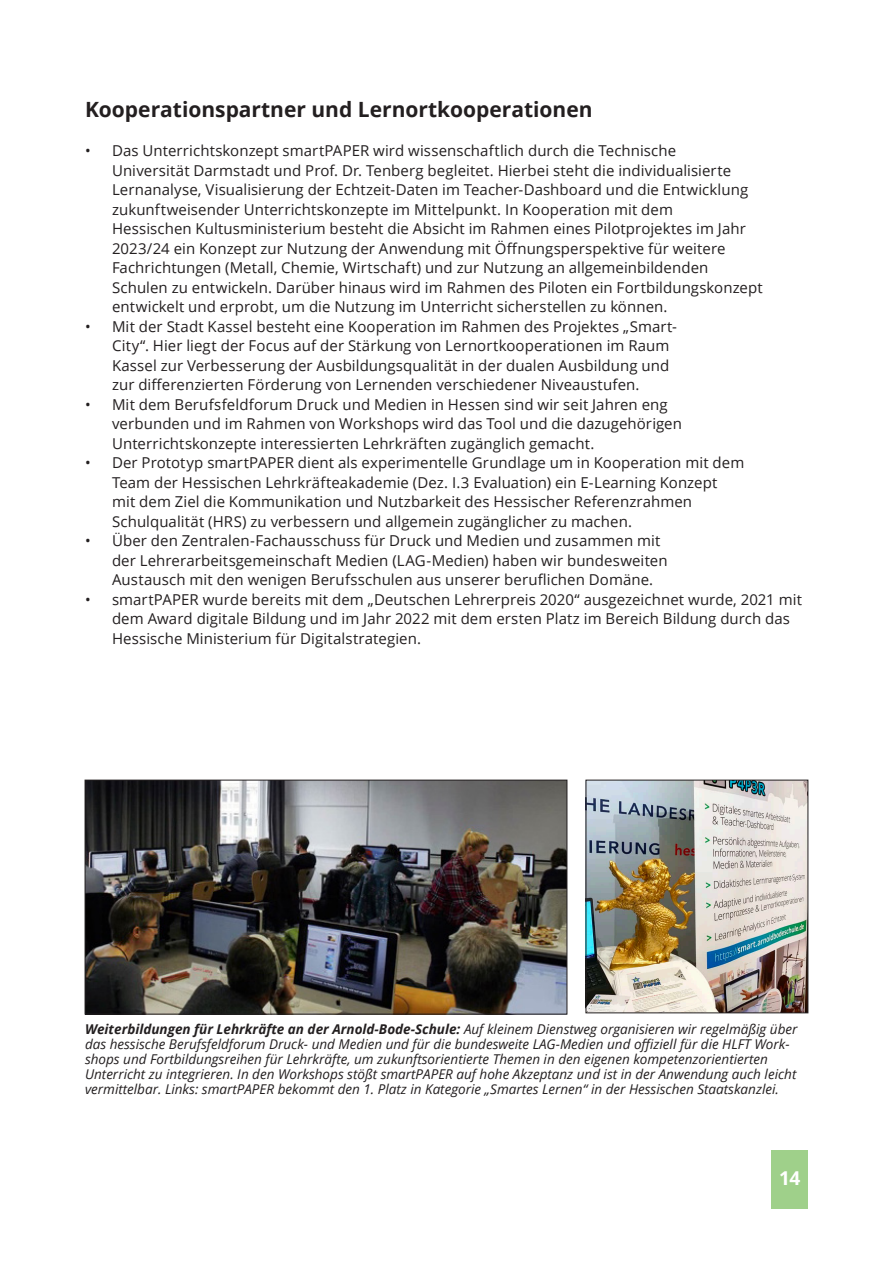
<style>
.page{position:relative;width:893px;height:1263px;background:#fff}
.page>*{position:absolute;margin:0;border:0;box-sizing:border-box;transform-origin:0 0}
.Überschrift_2{font:700 21px "Open Sans";color:#231f20}
.t1{font:700 19.05px "Open Sans";color:#fff}
.t2{font:15px/19.5px "Open Sans";letter-spacing:.005em;color:#231f20}
.Bildunterschrift{font:italic 13.5px/15px "Open Sans";color:#231f20}
.s1{font-weight:700}
</style>
<div class="page">
<div style="left:772px;top:1151px;width:36px;height:58px;background:#9fd08a"></div>
<img style="left:87px;top:782px;width:478px;height:230px">
<div style="left:85px;top:780px;width:482px;height:234px;border:1px solid #231f20"></div>
<img style="left:588px;top:782px;width:218px;height:229px">
<div style="left:586px;top:780px;width:222px;height:233px;border:1px solid #231f20"></div>
<p class="Überschrift_2" style="left:85px;top:95px;width:509px">Kooperationspartner und Lernortkooperationen</p>
<p class="t2" style="left:112px;top:140px;width:652px;text-indent:-27px">• Das Unterrichtskonzept smartPAPER wird wissenschaftlich durch die Technische<br>Universität Darmstadt und Prof. Dr. Tenberg begleitet. Hierbei steht die individualisierte Lernanalyse, Visualisierung der Echtzeit-Daten im Teacher-Dashboard und die Entwicklung zukunftweisender Unterrichtskonzepte im Mittelpunkt. In Kooperation mit dem<br>Hessischen Kultusministerium besteht die Absicht im Rahmen eines Pilotprojektes im Jahr 2023/24 ein Konzept zur Nutzung der Anwendung mit Öffnungsperspektive für weitere Fachrichtungen (Metall, Chemie, Wirtschaft) und zur Nutzung an allgemeinbildenden Schulen zu entwickeln. Darüber hinaus wird im Rahmen des Piloten ein Fortbildungskonzept entwickelt und erprobt, um die Nutzung im Unterricht sicherstellen zu können.</p>
<p class="t2" style="left:112px;top:316px;width:566px;text-indent:-27px">• Mit der Stadt Kassel besteht eine Kooperation im Rahmen des Projektes „Smart-City“. Hier liegt der Focus auf der Stärkung von Lernortkooperationen im Raum Kassel zur Verbesserung der Ausbildungsqualität in der dualen Ausbildung und zur differenzierten Förderung von Lernenden verschiedener Niveaustufen.</p>
<p class="t2" style="left:112px;top:394px;width:571px;text-indent:-27px">• Mit dem Berufsfeldforum Druck und Medien in Hessen sind wir seit Jahren eng verbunden und im Rahmen von Workshops wird das Tool und die dazugehörigen<br>Unterrichtskonzepte interessierten Lehrkräften zugänglich gemacht.</p>
<p class="t2" style="left:112px;top:452px;width:634px;text-indent:-27px">• Der Prototyp smartPAPER dient als experimentelle Grundlage um in Kooperation mit dem Team der Hessischen Lehrkräfteakademie (Dez. I.3 Evaluation) ein E-Learning Konzept mit dem Ziel die Kommunikation und Nutzbarkeit des Hessischer Referenzrahmen Schulqualität (HRS) zu verbessern und allgemein zugänglicher zu machen.</p>
<p class="t2" style="left:112px;top:530px;width:557px;text-indent:-27px">• Über den Zentralen-Fachausschuss für Druck und Medien und zusammen mit der Lehrerarbeitsgemeinschaft Medien (LAG-Medien) haben wir bundesweiten<br>Austausch mit den wenigen Berufsschulen aus unserer beruflichen Domäne.</p>
<p class="t2" style="left:112px;top:589px;width:691px;text-indent:-27px">• smartPAPER wurde bereits mit dem „Deutschen Lehrerpreis 2020“ ausgezeichnet wurde, 2021 mit dem Award digitale Bildung und im Jahr 2022 mit dem ersten Platz im Bereich Bildung durch das<br>Hessische Ministerium für Digitalstrategien.</p>
<p class="Bildunterschrift" style="left:85px;top:1021px;width:714px"><span class="s1">Weiterbildungen für Lehrkräfte an der Arnold-Bode-Schule:</span> Auf kleinem Dienstweg organisieren wir regelmäßig über das hessische Berufsfeldforum Druck- und Medien und für die bundesweite LAG-Medien und offiziell für die HLFT Work&shy;shops und Fortbildungsreihen für Lehrkräfte, um zukunftsorientierte Themen in den eigenen kompetenzorientierten Unterricht zu integrieren. In den Workshops stößt smartPAPER auf hohe Akzeptanz und ist in der Anwendung auch leicht vermittelbar. Links: smartPAPER bekommt den 1. Platz in Kategorie „Smartes Lernen“ in der Hessischen Staatskanzlei.</p>
<p class="t1" style="left:779px;top:1165px;width:23px">14</p>
</div>
